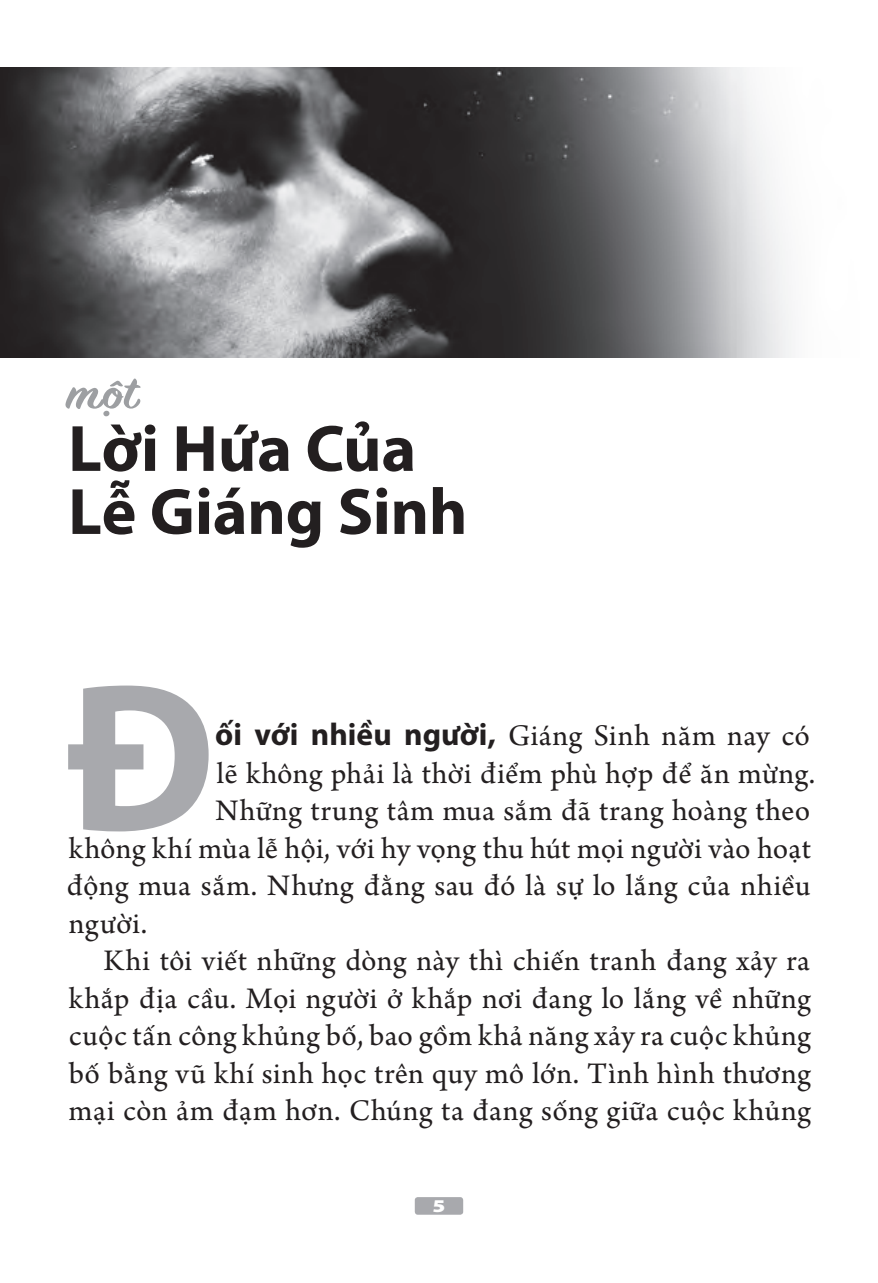
<style>
.page{position:relative;width:878px;height:1283px;background:#fff}
.page>*{position:absolute;margin:0;border:0;box-sizing:border-box;transform-origin:0 0}
.Viet_BT_Body_Ch_Lead{font:700 210.9px "Myriad Pro";color:#a8a9ad}
.DS_Ch_Title_Myriad_B{font:700 66px/63px "Myriad Pro";letter-spacing:-.005em;color:#231f20}
.Viet_one_two_three{font:italic 600 51px "Sign Painter House Script";color:#9d9fa2;scale:1.2 1}
.Viet_DS_Body_INDENTE{font:31.5px/37.5px "Arno Pro";letter-spacing:.025em;color:#231f20;text-align:justify}
.Viet_BT_Body_Ch_Lead-2{font:31.5px "Arno Pro";letter-spacing:.015em;color:#231f20}
.t1{font:900 18px "Myriad Pro";color:#fff;scale:1.25 1}
.s1{font-family:"Myriad Pro";font-weight:700}
</style>
<div class="page">
<div style="left:415px;top:1197px;width:48px;height:17px;background:#a8a9ad;border-radius:3px"></div>
<img style="left:0;top:68px;width:792px;height:289px">
<p class="Viet_one_two_three" style="left:68px;top:362px;width:60px">một</p>
<p class="DS_Ch_Title_Myriad_B" style="left:68px;top:415px;width:401px">Lời Hứa Của<br>Lễ Giáng Sinh</p>
<p class="Viet_BT_Body_Ch_Lead" style="left:68px;top:620px;width:150px">Đ</p>
<p class="Viet_BT_Body_Ch_Lead-2" style="left:215px;top:718px;width:596px"><span class="s1">ối với nhiều người,</span> Giáng Sinh năm nay có</p>
<p class="Viet_BT_Body_Ch_Lead-2" style="left:217px;top:755px;width:599px">lẽ không phải là thời điểm phù hợp để ăn mừng.</p>
<p class="Viet_BT_Body_Ch_Lead-2" style="left:215px;top:793px;width:596px">Những trung tâm mua sắm đã trang hoàng theo</p>
<p class="Viet_BT_Body_Ch_Lead-2" style="left:69px;top:830px;width:743px">không khí mùa lễ hội, với hy vọng thu hút mọi người vào hoạt</p>
<p class="Viet_BT_Body_Ch_Lead-2" style="left:67px;top:868px;width:745px">động mua sắm. Nhưng đằng sau đó là sự lo lắng của nhiều</p>
<p class="Viet_BT_Body_Ch_Lead-2" style="left:69px;top:905px;width:80px">người.</p>
<p class="Viet_DS_Body_INDENTE" style="left:69px;top:943px;width:743px;text-indent:35px">Khi tôi viết những dòng này thì chiến tranh đang xảy ra khắp địa cầu. Mọi người ở khắp nơi đang lo lắng về những cuộc tấn công khủng bố, bao gồm khả năng xảy ra cuộc khủng bố bằng vũ khí sinh học trên quy mô lớn. Tình hình thương mại còn ảm đạm hơn. Chúng ta đang sống giữa cuộc khủng</p>
<p class="t1" style="left:432px;top:1195px;width:12px">5</p>
</div>
